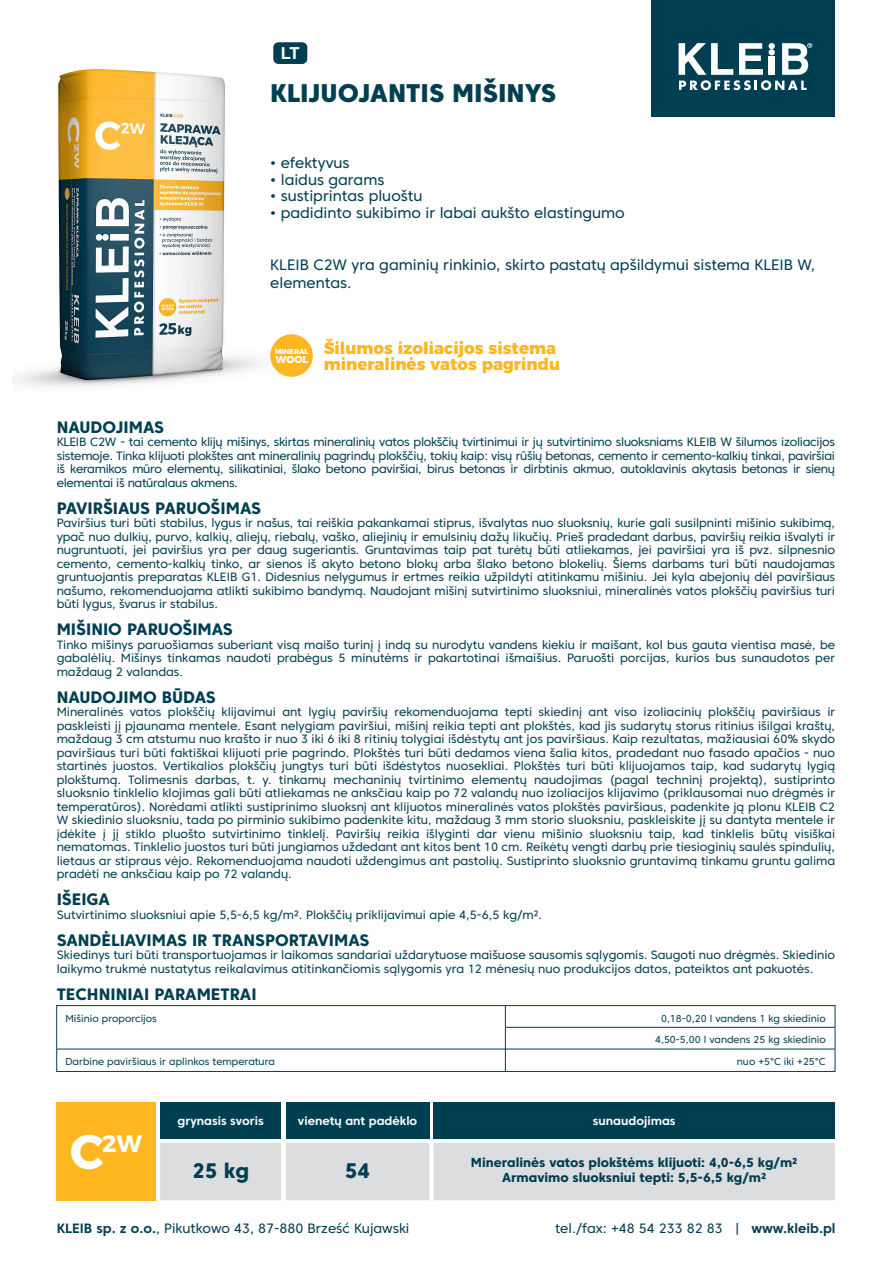
<style>
.page{position:relative;width:893px;height:1263px;background:#fff}
.page>*{position:absolute;margin:0;border:0;box-sizing:border-box;transform-origin:0 0}
.t1{font:800 25.5px "Core Sans C 85";color:#003e52}
.t2{font:700 23.7px "Montserrat";color:#fff}
.t3{font:800 21px "Core Sans C 75";color:#003e52}
.t4{font:800 16.5px "Core Sans C 75";color:#003e52}
.t5{font:800 16.5px/16.5px "Montserrat";color:#ffb620}
.t6{font:700 16.5px "Helvetica";color:#fff}
.t7{font:15px/18px "Core Sans C 45";color:#003e52}
.t8{font:13.5px "Core Sans C 45";color:#003e52}
.t9{font:800 13.05px/15.6px "Core Sans C 75";color:#003e52;text-align:center}
.t10{font:12px/13.5px "Core Sans C 45";color:#003e52;text-align:justify}
.t11{font:700 12px "Core Sans C 65";color:#fff}
.t12{font:10.05px/21.1px "Core Sans C 45";color:#003e52;text-align:right}
.t13{font:800 10.05px "Montserrat";color:#fff}
.t14{font:800 7.05px "Montserrat";color:#fff}
.s1{font-size:48.6px}
.s2{font-family:"Core Sans C 65";font-weight:700}
</style>
<div class="page">
<img style="left:12px;top:63px;width:272px;height:323px">
<div style="left:57px;top:1102px;width:99px;height:98px;background:#ffb620"></div>
<hr style="left:505px;top:1005px;width:1px;height:66px;background:#003e52">
<hr style="left:505px;top:1027px;width:330px;height:1px;background:#003e52">
<hr style="left:57px;top:1048px;width:778px;height:1px;background:#003e52">
<div style="left:56px;top:1005px;width:779px;height:67px;border:1px solid #003e52"></div>
<div style="left:270px;top:334px;width:43px;height:43px;background:#ffb620;border-radius:50%"></div>
<div style="left:160px;top:1102px;width:121px;height:36px;background:#003e52"></div>
<div style="left:286px;top:1102px;width:143px;height:36px;background:#003e52"></div>
<div style="left:160px;top:1143px;width:675px;height:57px;background:#dcdddf"></div>
<div style="left:434px;top:1102px;width:401px;height:36px;background:#003e52"></div>
<div style="left:273px;top:42px;width:34px;height:22px;background:#003e52;border-radius:5px"></div>
<div style="left:651px;top:0;width:184px;height:116px;background:#003e52"></div>
<svg style="left:679px;top:43px;width:133px;height:47px"></svg>
<h3 class="t6" style="left:281px;top:40px;width:20px">LT</h3>
<h1 class="t1" style="left:270px;top:77px;width:287px">KLIJUOJANTIS MIŠINYS</h1>
<p class="t7" style="left:270px;top:154px;width:81px">• efektyvus</p>
<p class="t7" style="left:270px;top:170px;width:116px">• laidus garams</p>
<p class="t7" style="left:270px;top:187px;width:154px">• sustiprintas pluoštu</p>
<p class="t7" style="left:270px;top:203px;width:356px">• padidinto sukibimo ir labai aukšto elastingumo</p>
<p class="t7" style="left:270px;top:256px;width:547px">KLEIB C2W yra gaminių rinkinio, skirto pastatų apšildymui sistema KLEIB W, elementas.</p>
<p class="t14" style="left:275px;top:345px;width:35px">MINERAL</p>
<p class="t13" style="left:276px;top:351px;width:34px">WOOL</p>
<h3 class="t5" style="left:324px;top:338px;width:238px">Šilumos izoliacijos sistema mineralinės vatos pagrindu</h3>
<h3 class="t4" style="left:57px;top:417px;width:109px">NAUDOJIMAS</h3>
<p class="t10" style="left:57px;top:435px;width:780px">KLEIB C2W - tai cemento klijų mišinys, skirtas mineralinių vatos plokščių tvirtinimui ir jų sutvirtinimo sluoksniams KLEIB W šilumos izoliacijos sistemoje. Tinka klijuoti plokštes ant mineralinių pagrindų plokščių, tokių kaip: visų rūšių betonas, cemento ir cemento-kalkių tinkai, paviršiai iš keramikos mūro elementų, silikatiniai, šlako betono paviršiai, birus betonas ir dirbtinis akmuo, autoklavinis akytasis betonas ir sienų elementai iš natūralaus akmens.</p>
<h3 class="t4" style="left:57px;top:498px;width:206px">PAVIRŠIAUS PARUOŠIMAS</h3>
<p class="t10" style="left:57px;top:516px;width:780px">Paviršius turi būti stabilus, lygus ir našus, tai reiškia pakankamai stiprus, išvalytas nuo sluoksnių, kurie gali susilpninti mišinio sukibimą, ypač nuo dulkių, purvo, kalkių, aliejų, riebalų, vaško, aliejinių ir emulsinių dažų likučių. Prieš pradedant darbus, paviršių reikia išvalyti ir nugruntuoti, jei paviršius yra per daug sugeriantis. Gruntavimas taip pat turėtų būti atliekamas, jei paviršiai yra iš pvz. silpnesnio cemento, cemento-kalkių tinko, ar sienos iš akyto betono blokų arba šlako betono blokelių. Šiems darbams turi būti naudojamas gruntuojantis preparatas KLEIB G1. Didesnius nelygumus ir ertmes reikia užpildyti atitinkamu mišiniu. Jei kyla abejonių dėl paviršiaus našumo, rekomenduojama atlikti sukibimo bandymą. Naudojant mišinį sutvirtinimo sluoksniui, mineralinės vatos plokščių paviršius turi būti lygus, švarus ir stabilus.</p>
<h3 class="t4" style="left:57px;top:619px;width:178px">MIŠINIO PARUOŠIMAS</h3>
<p class="t10" style="left:57px;top:638px;width:780px">Tinko mišinys paruošiamas suberiant visą maišo turinį į indą su nurodytu vandens kiekiu ir maišant, kol bus gauta vientisa masė, be gabalėlių. Mišinys tinkamas naudoti prabėgus 5 minutėms ir pakartotinai išmaišius. Paruošti porcijas, kurios bus sunaudotos per maždaug 2 valandas.</p>
<h3 class="t4" style="left:57px;top:687px;width:161px">NAUDOJIMO BŪDAS</h3>
<p class="t10" style="left:57px;top:705px;width:780px">Mineralinės vatos plokščių klijavimui ant lygių paviršių rekomenduojama tepti skiedinį ant viso izoliacinių plokščių paviršiaus ir paskleisti jį pjaunama mentele. Esant nelygiam paviršiui, mišinį reikia tepti ant plokštės, kad jis sudarytų storus ritinius išilgai kraštų, maždaug 3 cm atstumu nuo krašto ir nuo 3 iki 6 iki 8 ritinių tolygiai išdėstytų ant jos paviršiaus. Kaip rezultatas, mažiausiai 60% skydo paviršiaus turi būti faktiškai klijuoti prie pagrindo. Plokštės turi būti dedamos viena šalia kitos, pradedant nuo fasado apačios - nuo startinės juostos. Vertikalios plokščių jungtys turi būti išdėstytos nuosekliai. Plokštės turi būti klijuojamos taip, kad sudarytų lygią plokštumą. Tolimesnis darbas, t. y. tinkamų mechaninių tvirtinimo elementų naudojimas (pagal techninį projektą), sustiprinto sluoksnio tinklelio klojimas gali būti atliekamas ne anksčiau kaip po 72 valandų nuo izoliacijos klijavimo (priklausomai nuo drėgmės ir temperatūros). Norėdami atlikti sustiprinimo sluoksnį ant klijuotos mineralinės vatos plokštės paviršiaus, padenkite ją plonu KLEIB C2<br>W skiedinio sluoksniu, tada po pirminio sukibimo padenkite kitu, maždaug 3 mm storio sluoksniu, paskleiskite jį su dantyta mentele ir įdėkite į jį stiklo pluošto sutvirtinimo tinklelį. Paviršių reikia išlyginti dar vienu mišinio sluoksniu taip, kad tinklelis būtų visiškai nematomas. Tinklelio juostos turi būti jungiamos uždedant ant kitos bent 10 cm. Reikėtų vengti darbų prie tiesioginių saulės spindulių, lietaus ar stipraus vėjo. Rekomenduojama naudoti uždengimus ant pastolių. Sustiprinto sluoksnio gruntavimą tinkamu gruntu galima pradėti ne anksčiau kaip po 72 valandų.</p>
<h3 class="t4" style="left:57px;top:889px;width:55px">IŠEIGA</h3>
<p class="t10" style="left:57px;top:908px;width:487px">Sutvirtinimo sluoksniui apie 5,5-6,5 kg/m². Plokščių priklijavimui apie 4,5-6,5 kg/m².</p>
<h3 class="t4" style="left:57px;top:930px;width:314px">SANDĖLIAVIMAS IR TRANSPORTAVIMAS</h3>
<p class="t10" style="left:57px;top:948px;width:780px">Skiedinys turi būti transportuojamas ir laikomas sandariai uždarytuose maišuose sausomis sąlygomis. Saugoti nuo drėgmės. Skiedinio laikymo trukmė nustatytus reikalavimus atitinkančiomis sąlygomis yra 12 mėnesių nuo produkcijos datos, pateiktos ant pakuotės.</p>
<h3 class="t4" style="left:57px;top:984px;width:201px">TECHNINIAI PARAMETRAI</h3>
<p class="t12" style="left:65px;top:1008px;width:93px">Mišinio proporcijos</p>
<p class="t12" style="left:65px;top:1050px;width:211px">Darbine paviršiaus ir aplinkos temperatura</p>
<p class="t12" style="left:655px;top:1008px;width:172px">0,18-0,20 l vandens 1 kg skiedinio<br>4,50-5,00 l vandens 25 kg skiedinio nuo +5°C iki +25°C</p>
<h2 class="t2" style="left:70px;top:1124px;width:74px"><span class="s1">C</span>2W</h2>
<p class="t11" style="left:298px;top:1113px;width:121px">vienetų ant padėklo</p>
<p class="t11" style="left:177px;top:1113px;width:88px">grynasis svoris</p>
<h3 class="t3" style="left:192px;top:1157px;width:59px">25 kg</h3>
<h3 class="t3" style="left:345px;top:1157px;width:27px">54</h3>
<p class="t11" style="left:593px;top:1113px;width:84px">sunaudojimas</p>
<p class="t9" style="left:471px;top:1154px;width:328px">Mineralinės vatos plokštėms klijuoti: 4,0-6,5 kg/m²<br>Armavimo sluoksniui tepti: 5,5-6,5 kg/m²</p>
<p class="t8" style="left:57px;top:1220px;width:354px"><span class="s2">KLEIB sp. z o.o.</span>, Pikutkowo 43, 87-880 Brześć Kujawski</p>
<p class="t8" style="left:555px;top:1220px;width:282px">tel./fax: +48 54 233 82 83 | <span class="s2">www.kleib.pl</span></p>
</div>
